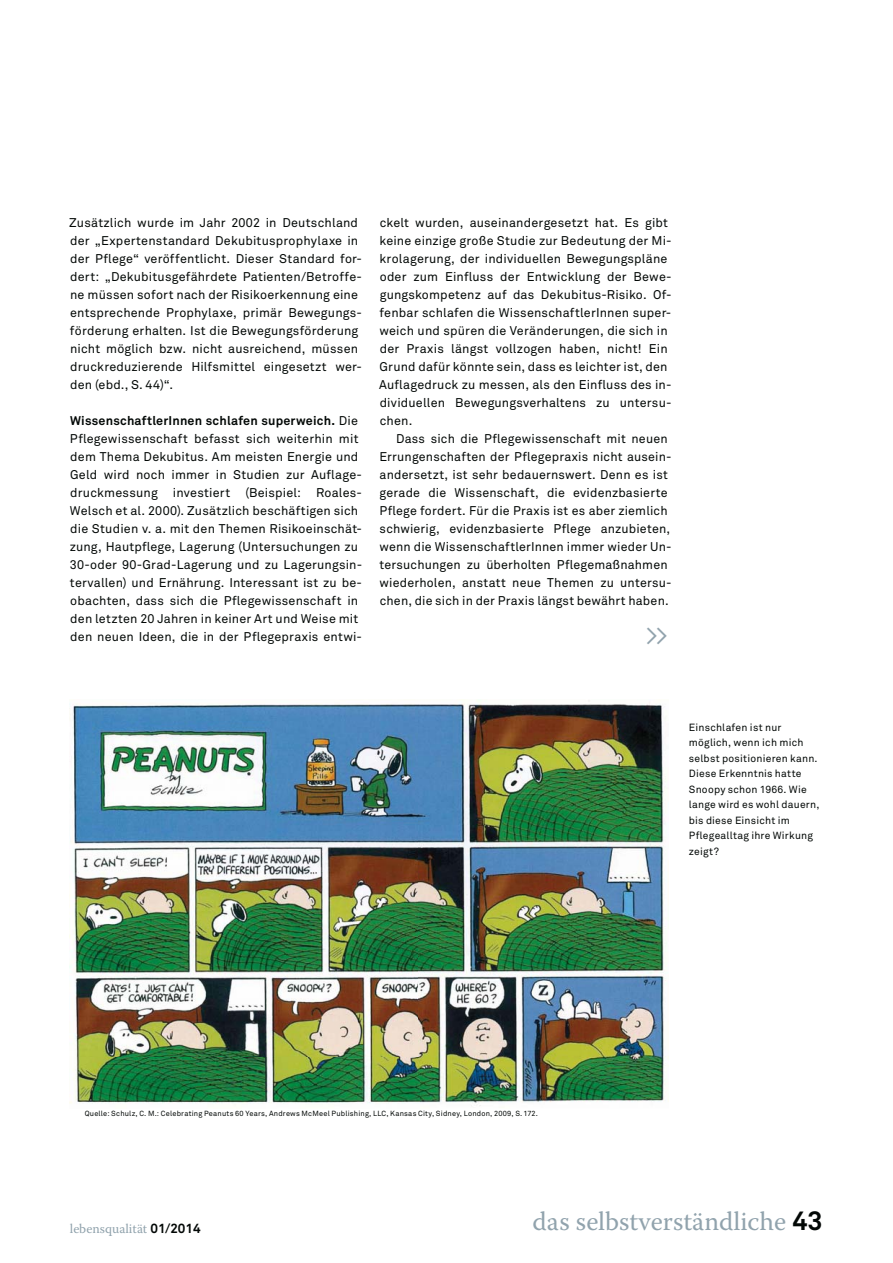
<style>
.page{position:relative;width:893px;height:1263px;background:#fff}
.page>*{position:absolute;margin:0;border:0;box-sizing:border-box;transform-origin:0 0}
.t1{font:26.55px "Warnock Pro";color:#91a3ad}
.t2{font:26.55px "Akkurat";color:#91a3ad}
.t3{font:13.35px "Warnock Pro";color:#91a3ad}
.t4{font:12.6px/18px "Akkurat";letter-spacing:.015em;color:#030806}
.t5{font:10.35px/15.5px "Akkurat";letter-spacing:.02em;color:#030806}
.t6{font:7.35px "Akkurat";letter-spacing:.025em;color:#030806}
.s1{font-weight:700}
.s2{font-family:"Akkurat";font-weight:700;color:#030806}
</style>
<div class="page">
<img style="left:70px;top:699px;width:596px;height:407px">
<p class="t4" style="left:69px;top:213px;width:294px">Zusätzlich wurde im Jahr 2002 in Deutschland der „Expertenstandard Dekubitusprophylaxe in der Pflege“ veröffentlicht. Dieser Standard for&shy;dert: „Dekubitusgefährdete Patienten/Betroffe&shy;ne müssen sofort nach der Risikoerkennung eine entsprechende Prophylaxe, primär Bewegungs&shy;förderung erhalten. Ist die Bewegungsförderung nicht möglich bzw. nicht ausreichend, müssen druckreduzierende Hilfsmittel eingesetzt wer&shy;den (ebd., S. 44)“.</p>
<p class="t4" style="left:70px;top:411px;width:294px"><span class="s1">WissenschaftlerInnen schlafen superweich.</span> Die Pflegewissenschaft befasst sich weiterhin mit dem Thema Dekubitus. Am meisten Energie und Geld wird noch immer in Studien zur Auflage&shy;druckmessung investiert (Beispiel: Roales-Welsch et al. 2000). Zusätzlich beschäftigen sich die Studien v. a. mit den Themen Risikoeinschät&shy;zung, Hautpflege, Lagerung (Untersuchungen zu 30-oder 90-Grad-Lagerung und zu Lagerungsin&shy;tervallen) und Ernährung. Interessant ist zu be&shy;obachten, dass sich die Pflegewissenschaft in den letzten 20 Jahren in keiner Art und Weise mit den neuen Ideen, die in der Pflegepraxis entwi-</p>
<p class="t4" style="left:379px;top:213px;width:294px">ckelt wurden, auseinandergesetzt hat. Es gibt keine einzige große Studie zur Bedeutung der Mi&shy;krolagerung, der individuellen Bewegungspläne oder zum Einfluss der Entwicklung der Bewe&shy;gungskompetenz auf das Dekubitus-Risiko. Of&shy;fenbar schlafen die WissenschaftlerInnen super&shy;weich und spüren die Veränderungen, die sich in der Praxis längst vollzogen haben, nicht! Ein Grund dafür könnte sein, dass es leichter ist, den Auflagedruck zu messen, als den Einfluss des in&shy;dividuellen Bewegungsverhaltens zu untersu&shy;chen.</p>
<p class="t4" style="left:379px;top:429px;width:294px;text-indent:17px">Dass sich die Pflegewissenschaft mit neuen Errungenschaften der Pflegepraxis nicht ausein&shy;andersetzt, ist sehr bedauernswert. Denn es ist gerade die Wissenschaft, die evidenzbasierte Pflege fordert. Für die Praxis ist es aber ziemlich schwierig, evidenzbasierte Pflege anzubieten, wenn die WissenschaftlerInnen immer wieder Un&shy;tersuchungen zu überholten Pflegemaßnahmen wiederholen, anstatt neue Themen zu untersu&shy;chen, die sich in der Praxis längst bewährt haben.</p>
<h1 class="t2" style="left:645px;top:618px;width:24px">&gt;&gt;</h1>
<p class="t5" style="left:689px;top:719px;width:132px">Einschlafen ist nur möglich, wenn ich mich selbst positionieren kann.<br>Diese Erkenntnis hatte<br>Snoopy schon 1966. Wie lange wird es wohl dauern, bis diese Einsicht im<br>Pflegealltag ihre Wirkung zeigt?</p>
<p class="t6" style="left:85px;top:1109px;width:455px">Quelle: Schulz, C. M.: Celebrating Peanuts 60 Years, Andrews McMeel Publishing, LLC, Kansas City, Sidney, London, 2009, S. 172.</p>
<p class="t3" style="left:70px;top:1221px;width:132px">lebensqualität <span class="s2">01/2014</span></p>
<h1 class="t1" style="left:533px;top:1205px;width:292px">das selbstverständliche <span class="s2">43</span></h1>
</div>
